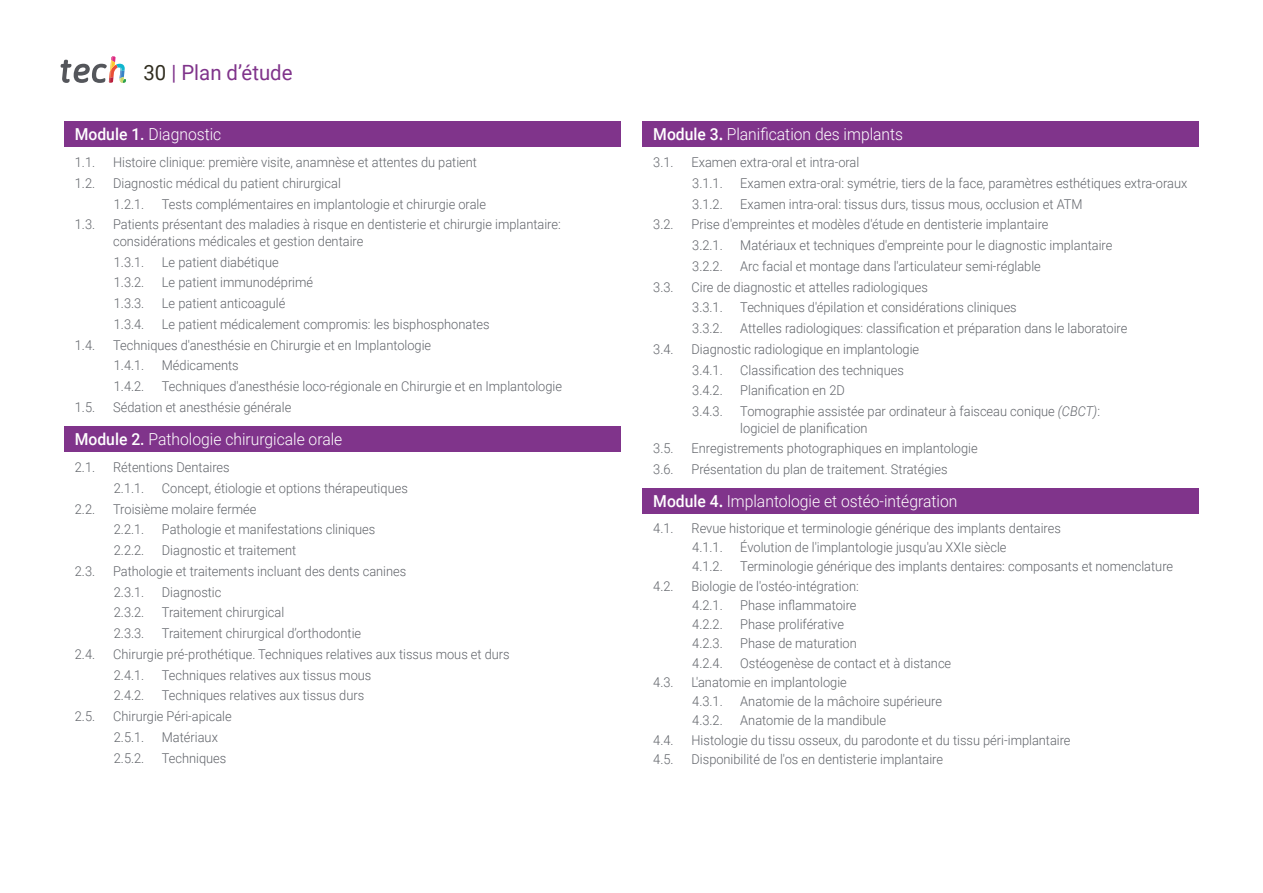
<style>
.page{position:relative;width:1263px;height:893px;background:#fff}
.page>*{position:absolute;margin:0;border:0;box-sizing:border-box;transform-origin:0 0}
.t1{font:21px "Roboto";color:#80348b}
.t2{font:300 16.5px "Roboto";color:#fff;scale:.95 1}
.t3{font:300 13.5px/20.7px "Roboto";color:#61646a;scale:.95 1}
.s1{color:#312e20}
.s2{font-weight:500}
.s3{font-family:"Meta Pro";font-weight:500}
.s4{font-style:italic}
</style>
<div class="page">
<svg style="left:61px;top:56px;width:65px;height:27px"></svg>
<div style="left:64px;top:121px;width:557px;height:25px;background:#80348b"></div>
<div style="left:64px;top:426px;width:557px;height:25px;background:#80348b"></div>
<div style="left:642px;top:121px;width:557px;height:25px;background:#80348b"></div>
<div style="left:642px;top:488px;width:557px;height:26px;background:#80348b"></div>
<h1 class="t1" style="left:144px;top:57px;width:151px"><span class="s1">30</span> | Plan d’étude</h1>
<p class="t2" style="left:75px;top:123px;width:156px"><span class="s2">Module 1.</span> Diagnostic</p>
<p class="t3" style="left:75px;top:151px;width:23px">1.1.</p>
<p class="t3" style="left:113px;top:151px;width:385px">Histoire clinique: première visite, anamnèse et attentes du patient</p>
<p class="t3" style="left:75px;top:172px;width:23px">1.2.</p>
<p class="t3" style="left:113px;top:172px;width:241px">Diagnostic médical du patient chirurgical<br>1.2.1.</p>
<p class="t3" style="left:162px;top:193px;width:343px">Tests complémentaires en implantologie et chirurgie orale</p>
<p class="t3" style="left:75px;top:214px;width:23px">1.3.</p>
<p class="t3" style="left:113px;top:216px;width:473px;line-height:16.5px">Patients présentant des maladies à risque en dentisterie et chirurgie implantaire: considérations médicales et gestion dentaire</p>
<p class="t3" style="left:114px;top:251px;width:34px">1.3.1.</p>
<p class="t3" style="left:162px;top:251px;width:124px">Le patient diabétique</p>
<p class="t3" style="left:114px;top:272px;width:34px">1.3.2.</p>
<p class="t3" style="left:162px;top:272px;width:161px">Le patient immunodéprimé</p>
<p class="t3" style="left:114px;top:292px;width:34px">1.3.3.</p>
<p class="t3" style="left:162px;top:292px;width:132px">Le patient anticoagulé</p>
<p class="t3" style="left:114px;top:313px;width:34px">1.3.4.</p>
<p class="t3" style="left:162px;top:313px;width:346px">Le patient médicalement compromis: les bisphosphonates</p>
<p class="t3" style="left:75px;top:334px;width:23px">1.4.</p>
<p class="t3" style="left:113px;top:334px;width:336px">Techniques d'anesthésie en Chirurgie et en Implantologie<br>1.4.1.</p>
<p class="t3" style="left:162px;top:355px;width:82px">Médicaments</p>
<p class="t3" style="left:114px;top:375px;width:34px">1.4.2.</p>
<p class="t3" style="left:162px;top:375px;width:423px">Techniques d'anesthésie loco-régionale en Chirurgie et en Implantologie</p>
<p class="t3" style="left:75px;top:396px;width:23px">1.5.</p>
<p class="t3" style="left:113px;top:396px;width:189px">Sédation et anesthésie générale</p>
<p class="t2" style="left:75px;top:428px;width:283px"><span class="s2">Module 2.</span> Pathologie chirurgicale orale</p>
<p class="t3" style="left:75px;top:456px;width:23px">2.1.</p>
<p class="t3" style="left:113px;top:456px;width:124px">Rétentions Dentaires<br>2.1.1.</p>
<p class="t3" style="left:162px;top:477px;width:260px">Concept, étiologie et options thérapeutiques</p>
<p class="t3" style="left:75px;top:498px;width:23px">2.2.</p>
<p class="t3" style="left:113px;top:498px;width:152px">Troisième molaire fermée<br>2.2.1.</p>
<p class="t3" style="left:162px;top:519px;width:226px">Pathologie et manifestations cliniques</p>
<p class="t3" style="left:114px;top:539px;width:34px">2.2.2.</p>
<p class="t3" style="left:162px;top:539px;width:143px">Diagnostic et traitement</p>
<p class="t3" style="left:75px;top:560px;width:23px">2.3.</p>
<p class="t3" style="left:113px;top:560px;width:310px">Pathologie et traitements incluant des dents canines<br>2.3.1.</p>
<p class="t3" style="left:162px;top:581px;width:64px">Diagnostic</p>
<p class="t3" style="left:114px;top:602px;width:34px">2.3.2.</p>
<p class="t3" style="left:162px;top:602px;width:130px">Traitement chirurgical</p>
<p class="t3" style="left:114px;top:622px;width:34px">2.3.3.</p>
<p class="t3" style="left:162px;top:622px;width:211px">Traitement chirurgical d’orthodontie</p>
<p class="t3" style="left:75px;top:643px;width:23px">2.4.</p>
<p class="t3" style="left:113px;top:643px;width:419px">Chirurgie pré-prothétique. Techniques relatives aux tissus mous et durs<br>2.4.1.</p>
<p class="t3" style="left:162px;top:664px;width:222px">Techniques relatives aux tissus mous</p>
<p class="t3" style="left:114px;top:685px;width:34px">2.4.2.</p>
<p class="t3" style="left:162px;top:685px;width:215px">Techniques relatives aux tissus durs</p>
<p class="t3" style="left:75px;top:705px;width:23px">2.5.</p>
<p class="t3" style="left:113px;top:705px;width:126px">Chirurgie Péri-apicale<br>2.5.1.</p>
<p class="t3" style="left:162px;top:726px;width:60px">Matériaux</p>
<p class="t3" style="left:114px;top:747px;width:34px">2.5.2.</p>
<p class="t3" style="left:162px;top:747px;width:69px">Techniques</p>
<p class="t2" style="left:653px;top:123px;width:265px"><span class="s2">Module 3</span><span class="s3">.</span> Planification des implants</p>
<p class="t3" style="left:653px;top:151px;width:23px">3.1.</p>
<p class="t3" style="left:691px;top:151px;width:178px">Examen extra-oral et intra-oral<br>3.1.1.</p>
<p class="t3" style="left:740px;top:172px;width:472px">Examen extra-oral: symétrie, tiers de la face, paramètres esthétiques extra-oraux</p>
<p class="t3" style="left:692px;top:193px;width:34px">3.1.2.</p>
<p class="t3" style="left:740px;top:193px;width:362px">Examen intra-oral: tissus durs, tissus mous, occlusion et ATM</p>
<p class="t3" style="left:653px;top:214px;width:23px">3.2.</p>
<p class="t3" style="left:691px;top:214px;width:377px">Prise d'empreintes et modèles d'étude en dentisterie implantaire<br>3.2.1.</p>
<p class="t3" style="left:740px;top:234px;width:393px">Matériaux et techniques d'empreinte pour le diagnostic implantaire</p>
<p class="t3" style="left:692px;top:255px;width:34px">3.2.2.</p>
<p class="t3" style="left:740px;top:255px;width:318px">Arc facial et montage dans l'articulateur semi-réglable</p>
<p class="t3" style="left:653px;top:276px;width:23px">3.3.</p>
<p class="t3" style="left:691px;top:276px;width:250px">Cire de diagnostic et attelles radiologiques<br>3.3.1.</p>
<p class="t3" style="left:740px;top:297px;width:293px">Techniques d'épilation et considérations cliniques</p>
<p class="t3" style="left:692px;top:317px;width:34px">3.3.2.</p>
<p class="t3" style="left:740px;top:317px;width:409px">Attelles radiologiques: classification et préparation dans le laboratoire</p>
<p class="t3" style="left:653px;top:338px;width:23px">3.4.</p>
<p class="t3" style="left:691px;top:338px;width:241px">Diagnostic radiologique en implantologie<br>3.4.1.</p>
<p class="t3" style="left:740px;top:359px;width:174px">Classification des techniques</p>
<p class="t3" style="left:692px;top:380px;width:34px">3.4.2.</p>
<p class="t3" style="left:740px;top:380px;width:112px">Planification en 2D</p>
<p class="t3" style="left:692px;top:400px;width:34px">3.4.3.</p>
<p class="t3" style="left:740px;top:403px;width:380px;line-height:16.5px">Tomographie assistée par ordinateur à faisceau conique <span class="s4">(CBCT)</span>: logiciel de planification</p>
<p class="t3" style="left:653px;top:438px;width:23px">3.5.</p>
<p class="t3" style="left:691px;top:438px;width:303px">Enregistrements photographiques en implantologie</p>
<p class="t3" style="left:653px;top:459px;width:23px">3.6.</p>
<p class="t3" style="left:691px;top:459px;width:271px">Présentation du plan de traitement. Stratégies</p>
<p class="t2" style="left:653px;top:490px;width:322px"><span class="s2">Module 4</span><span class="s3">.</span> Implantologie et ostéo-intégration</p>
<p class="t3" style="left:653px;top:517px;width:23px">4.1.</p>
<p class="t3" style="left:691px;top:518px;width:390px;line-height:19.2px">Revue historique et terminologie générique des implants dentaires<br>4.1.1.</p>
<p class="t3" style="left:740px;top:537px;width:282px">Évolution de l'implantologie jusqu'au XXIe siècle</p>
<p class="t3" style="left:692px;top:556px;width:34px">4.1.2.</p>
<p class="t3" style="left:740px;top:556px;width:457px">Terminologie générique des implants dentaires: composants et nomenclature</p>
<p class="t3" style="left:653px;top:575px;width:23px">4.2.</p>
<p class="t3" style="left:691px;top:576px;width:177px;line-height:19.2px">Biologie de l'ostéo-intégration:<br>4.2.1.</p>
<p class="t3" style="left:740px;top:594px;width:124px">Phase inflammatoire</p>
<p class="t3" style="left:692px;top:614px;width:34px">4.2.2.</p>
<p class="t3" style="left:740px;top:614px;width:111px">Phase proliférative</p>
<p class="t3" style="left:692px;top:633px;width:34px">4.2.3.</p>
<p class="t3" style="left:740px;top:633px;width:124px">Phase de maturation</p>
<p class="t3" style="left:692px;top:652px;width:34px">4.2.4.</p>
<p class="t3" style="left:740px;top:652px;width:224px">Ostéogenèse de contact et à distance</p>
<p class="t3" style="left:653px;top:671px;width:23px">4.3.</p>
<p class="t3" style="left:691px;top:672px;width:165px;line-height:19.2px">L'anatomie en implantologie<br>4.3.1.</p>
<p class="t3" style="left:740px;top:691px;width:214px">Anatomie de la mâchoire supérieure</p>
<p class="t3" style="left:692px;top:710px;width:34px">4.3.2.</p>
<p class="t3" style="left:740px;top:710px;width:155px">Anatomie de la mandibule</p>
<p class="t3" style="left:653px;top:729px;width:23px">4.4.</p>
<p class="t3" style="left:691px;top:729px;width:400px">Histologie du tissu osseux, du parodonte et du tissu péri-implantaire</p>
<p class="t3" style="left:653px;top:748px;width:23px">4.5.</p>
<p class="t3" style="left:691px;top:748px;width:266px">Disponibilité de l'os en dentisterie implantaire</p>
</div>
